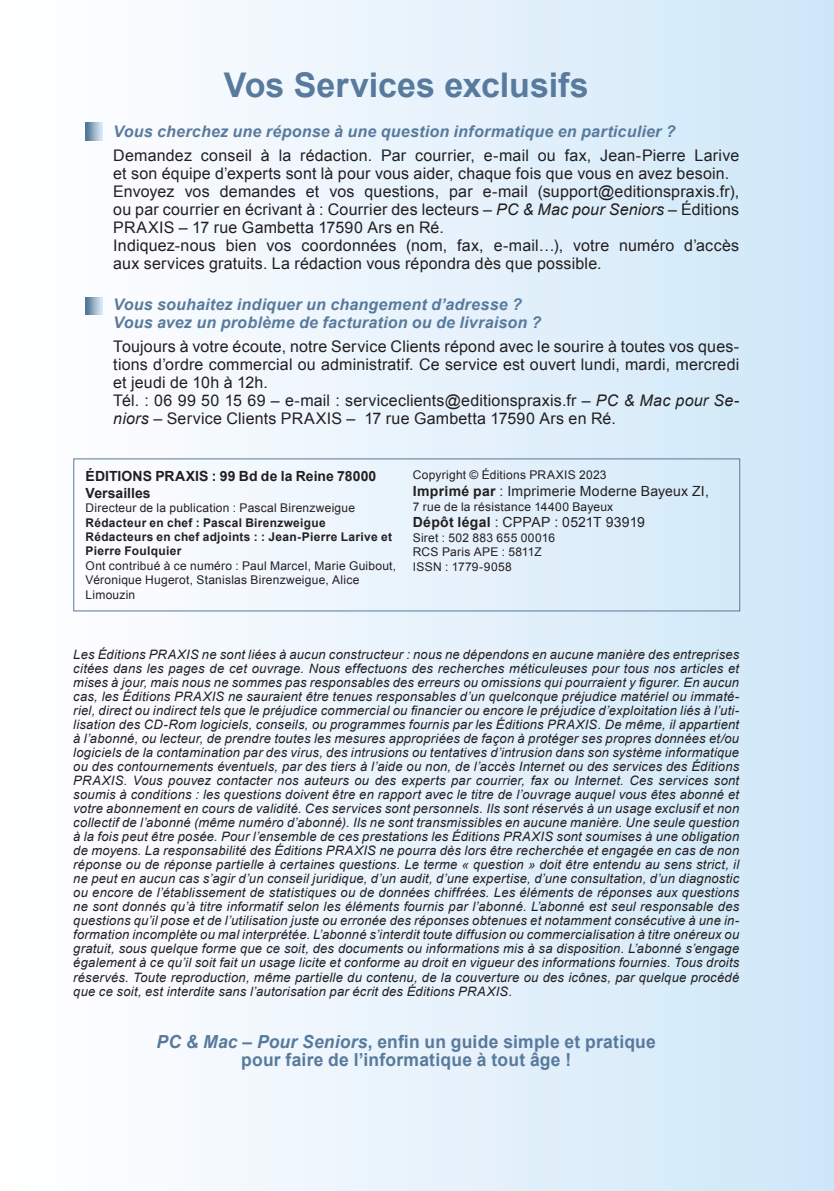
<style>
.page{position:relative;width:834px;height:1191px;background:#fff}
.page>*{position:absolute;margin:0;border:0;box-sizing:border-box;transform-origin:0 0}
.t1{font:700 34px "Arial";color:#587a9c}
.t2{font:700 18px/18px "Arial";letter-spacing:.015em;color:#587a9c;text-align:center}
.t3{font:16px/18px "Arial";letter-spacing:.01em;color:#231f20}
.t4{font:italic 700 16px/18px "Arial";letter-spacing:.015em;color:#587a9c}
.t5{font:14px "Arial";letter-spacing:.015em;color:#231f20}
.t6{font:700 14px/16.8px "Arial";color:#231f20}
.t7{font:italic 13px/14px "Arial";letter-spacing:.02em;color:#231f20;text-align:justify}
.t8{font:12px/14.4px "Arial";letter-spacing:.02em;color:#231f20}
.t9{font:700 12px/14.4px "Arial";letter-spacing:.025em;color:#231f20}
.s1{font-style:italic}
.s2{font-weight:400}
.s3{font-weight:700}
</style>
<div class="page">
<div style="left:0;top:0;width:833px;height:1191px;background:linear-gradient(to right,#fff,#cfe7f8)"></div>
<svg style="left:86px;top:297px;width:17px;height:18px"></svg>
<svg style="left:86px;top:123px;width:17px;height:18px"></svg>
<div style="left:73px;top:458px;width:667px;height:153px;border:1px solid #587a98"></div>
<p class="t1" style="left:224px;top:62px;width:366px">Vos Services exclusifs</p>
<p class="t4" style="left:113px;top:123px;width:564px">Vous cherchez une réponse à une question informatique en particulier ?</p>
<p class="t3" style="left:113px;top:147px;width:627px">Demandez conseil à la rédaction. Par courrier, e-mail ou fax, Jean-Pierre Larive et son équipe d’experts sont là pour vous aider, chaque fois que vous en avez besoin.</p>
<p class="t3" style="left:113px;top:183px;width:627px;text-align:justify">Envoyez vos demandes et vos questions, par e-mail (support@editionspraxis.fr), ou par courrier en écrivant à : Courrier des lecteurs – <span class="s1">PC &amp; Mac pour Seniors</span> – Éditions PRAXIS – 17 rue Gambetta 17590 Ars en Ré.</p>
<p class="t3" style="left:113px;top:237px;width:627px">Indiquez-nous bien vos coordonnées (nom, fax, e-mail…), votre numéro d’accès aux services gratuits. La rédaction vous répondra dès que possible.</p>
<p class="t4" style="left:113px;top:296px;width:429px">Vous souhaitez indiquer un changement d’adresse ?<br>Vous avez un problème de facturation ou de livraison ?</p>
<p class="t3" style="left:113px;top:337px;width:627px;text-align:justify">Toujours à votre écoute, notre Service Clients répond avec le sourire à toutes vos ques&shy;tions d’ordre commercial ou administratif. Ce service est ouvert lundi, mardi, mercredi et jeudi de 10h à 12h.</p>
<p class="t3" style="left:113px;top:391px;width:627px">Tél. : 06 99 50 15 69 – e-mail : serviceclients@editionspraxis.fr – <span class="s1">PC &amp; Mac pour Se&shy;niors</span> – Service Clients PRAXIS – 17 rue Gambetta 17590 Ars en Ré.</p>
<p class="t6" style="left:86px;top:468px;width:292px">ÉDITIONS PRAXIS : 99 Bd de la Reine 78000<br>Versailles</p>
<p class="t9" style="left:86px;top:501px;width:308px"><span class="s2">Directeur de la publication : Pascal Birenzweigue </span>Rédacteur en chef : Pascal Birenzweigue Rédacteurs en chef adjoints : : Jean-Pierre Larive et Pierre Foulquier</p>
<p class="t8" style="left:86px;top:558px;width:312px">Ont contribué à ce numéro : Paul Marcel, Marie Guibout,<br>Véronique Hugerot, Stanislas Birenzweigue, Alice<br>Limouzin</p>
<p class="t8" style="left:412px;top:468px;width:195px">Copyright © Éditions PRAXIS 2023</p>
<p class="t5" style="left:412px;top:482px;width:297px"><span class="s3">Imprimé par</span> : Imprimerie Moderne Bayeux ZI,</p>
<p class="t8" style="left:412px;top:499px;width:202px">7 rue de la résistance 14400 Bayeux</p>
<p class="t5" style="left:412px;top:513px;width:234px"><span class="s3">Dépôt légal</span> : CPPAP : 0521T 93919</p>
<p class="t8" style="left:412px;top:530px;width:144px">Siret : 502 883 655 00016</p>
<p class="t8" style="left:412px;top:545px;width:130px">RCS Paris APE : 5811Z</p>
<p class="t8" style="left:412px;top:559px;width:101px">ISSN : 1779-9058</p>
<p class="t7" style="left:73px;top:648px;width:667px">Les Éditions PRAXIS ne sont liées à aucun constructeur : nous ne dépendons en aucune manière des entreprises citées dans les pages de cet ouvrage. Nous effectuons des recherches méticuleuses pour tous nos articles et mises à jour, mais nous ne sommes pas responsables des erreurs ou omissions qui pourraient y figurer. En aucun cas, les Éditions PRAXIS ne sauraient être tenues responsables d’un quelconque préjudice matériel ou immaté&shy;riel, direct ou indirect tels que le préjudice commercial ou financier ou encore le préjudice d’exploitation liés à l’uti&shy;lisation des CD-Rom logiciels, conseils, ou programmes fournis par les Éditions PRAXIS. De même, il appartient à l’abonné, ou lecteur, de prendre toutes les mesures appropriées de façon à protéger ses propres données et/ou logiciels de la contamination par des virus, des intrusions ou tentatives d’intrusion dans son système informatique ou des contournements éventuels, par des tiers à l’aide ou non, de l’accès Internet ou des services des Éditions PRAXIS. Vous pouvez contacter nos auteurs ou des experts par courrier, fax ou Internet. Ces services sont soumis à conditions : les questions doivent être en rapport avec le titre de l’ouvrage auquel vous êtes abonné et votre abonnement en cours de validité. Ces services sont personnels. Ils sont réservés à un usage exclusif et non collectif de l’abonné (même numéro d’abonné). Ils ne sont transmissibles en aucune manière. Une seule question à la fois peut être posée. Pour l’ensemble de ces prestations les Éditions PRAXIS sont soumises à une obligation de moyens. La responsabilité des Éditions PRAXIS ne pourra dès lors être recherchée et engagée en cas de non réponse ou de réponse partielle à certaines questions. Le terme « question » doit être entendu au sens strict, il ne peut en aucun cas s’agir d’un conseil juridique, d’un audit, d’une expertise, d’une consultation, d’un diagnostic ou encore de l’établissement de statistiques ou de données chiffrées. Les éléments de réponses aux questions ne sont donnés qu’à titre informatif selon les éléments fournis par l’abonné. L’abonné est seul responsable des questions qu’il pose et de l’utilisation juste ou erronée des réponses obtenues et notamment consécutive à une in&shy;formation incomplète ou mal interprétée. L’abonné s’interdit toute diffusion ou commercialisation à titre onéreux ou gratuit, sous quelque forme que ce soit, des documents ou informations mis à sa disposition. L’abonné s’engage également à ce qu’il soit fait un usage licite et conforme au droit en vigueur des informations fournies. Tous droits réservés. Toute reproduction, même partielle du contenu, de la couverture ou des icônes, par quelque procédé que ce soit, est interdite sans l’autorisation par écrit des Éditions PRAXIS.</p>
<p class="t2" style="left:156px;top:1032px;width:501px"><span class="s1">PC &amp; Mac – Pour Seniors</span>, enfin un guide simple et pratique pour faire de l’informatique à tout âge !</p>
</div>
